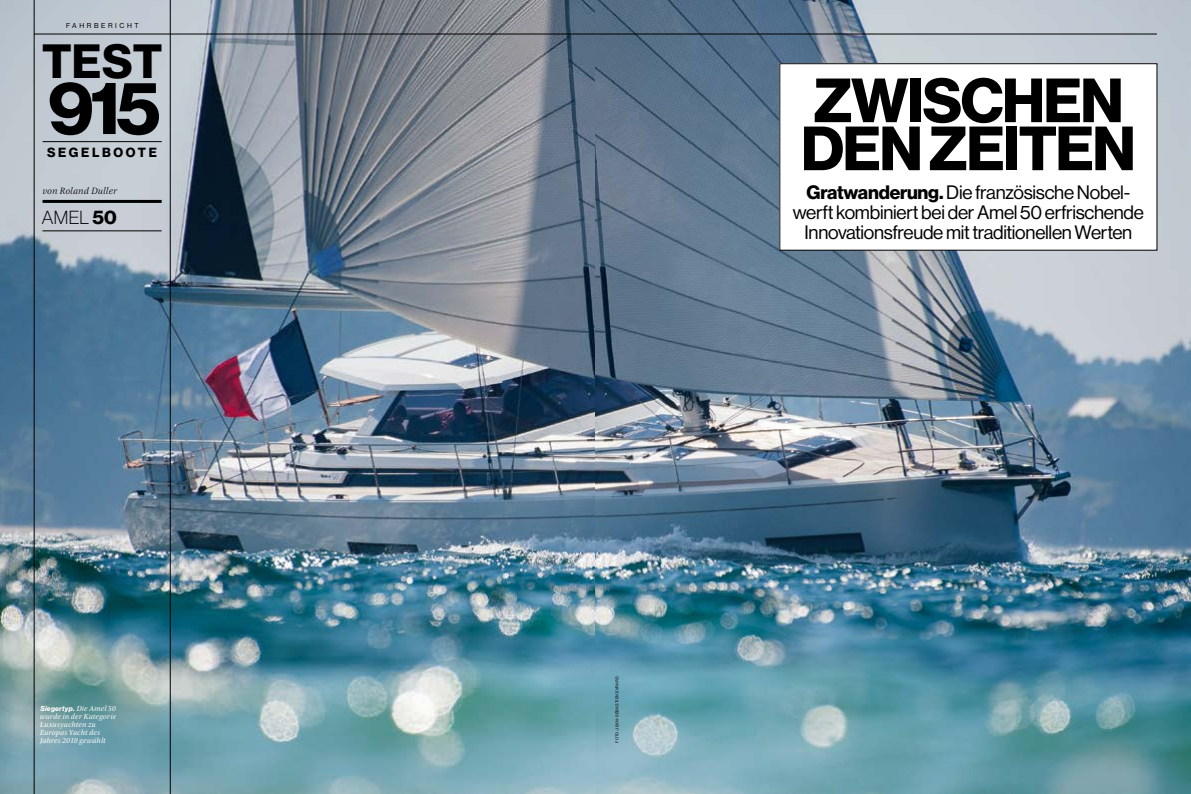
<style>
.page{position:relative;width:1191px;height:794px;background:#fff}
.page>*{position:absolute;margin:0;border:0;box-sizing:border-box;transform-origin:0 0}
.t1{font:71px "N Haas Grotesk DS Pro 75 Bd";color:#000}
.t2{font:61px/48px "N Haas Grotesk DS Pro 75 Bd";letter-spacing:-.025em;color:#000}
.t3{font:47px "N Haas Grotesk DS Pro 75 Bd";color:#000}
.t4{font:19px/20px "N Haas Grotesk DS Pro 55 Rg";letter-spacing:-.015em;color:#000;text-align:center}
.t5{font:18.5px "N Haas Grotesk DS Pro 35 X Lt";color:#000}
.t6{font:13px "N Haas Grotesk DS Pro 75 Bd";letter-spacing:.205em;color:#000}
.t7{font:italic 10px "ITC New Veljovic Pro";letter-spacing:.005em;color:#000}
.t8{font:italic 8px/8px "ITC New Veljovic Pro";color:#fff}
.t9{font:7px "N Haas Grotesk DS Pro 76 Bd It";letter-spacing:.04em;color:#fff}
.t10{font:7px "N Haas Grotesk DS Pro 55 Rg";letter-spacing:.37em;color:#000}
.t11{font:4px "N Haas Grotesk DS Pro 55 Rg";letter-spacing:.065em;color:#000}
.s1{font-family:"N Haas Grotesk DS Pro 75 Bd"}
.s2{font-family:"ITC New Veljovic Pro";font-style:italic;font-size:8px}
</style>
<div class="page">
<img style="left:0;top:0;width:595px;height:794px">
<img style="left:595px;top:0;width:596px;height:794px">
<hr style="left:595px;top:34px;width:562px;height:1px;background:#000">
<div style="left:780px;top:64px;width:377px;height:186px;background:#fff"></div>
<img style="left:34px;top:0;width:136px;height:794px">
<hr style="left:43px;top:141px;width:119px;height:1px;background:#000">
<hr style="left:34px;top:34px;width:561px;height:1px;background:#000">
<hr style="left:43px;top:230px;width:119px;height:1px;background:#000">
<hr style="left:43px;top:200px;width:119px;height:3px;background:#000">
<p class="t10" style="left:66px;top:22px;width:74px">FAHRBERICHT</p>
<h3 class="t3" style="left:42px;top:34px;width:122px">TEST</h3>
<h1 class="t1" style="left:48px;top:68px;width:114px">915</h1>
<p class="t6" style="left:47px;top:145px;width:111px">SEGELBOOTE</p>
<p class="t7" style="left:43px;top:185px;width:76px">von Roland Duller</p>
<p class="t5" style="left:42px;top:207px;width:76px">AMEL <span class="s1">50</span></p>
<p class="t9" style="left:40px;top:704px;width:77px">Siegertyp. <span class="s2">Die Amel 50</span></p>
<p class="t8" style="left:40px;top:712px;width:78px">wurde in der Kategorie<br>Luxusyachten zu<br>Europas Yacht des<br>Jahres 2018 gewählt</p>
<h2 class="t2" style="left:801px;top:78px;width:336px">ZWISCHEN<br>DEN ZEITEN</h2>
<p class="t4" style="left:792px;top:182px;width:353px"><span class="s1">Gratwanderung.</span> Die französische Nobel&shy;werft kombiniert bei der Amel 50 erfrischende<br>Innovationsfreude mit traditionellen Werten</p>
<p class="t11" style="left:615px;top:743px;width:68px;rotate:-90deg">FOTO: JEAN-SÉBASTIEN EVRARD</p>
</div>
